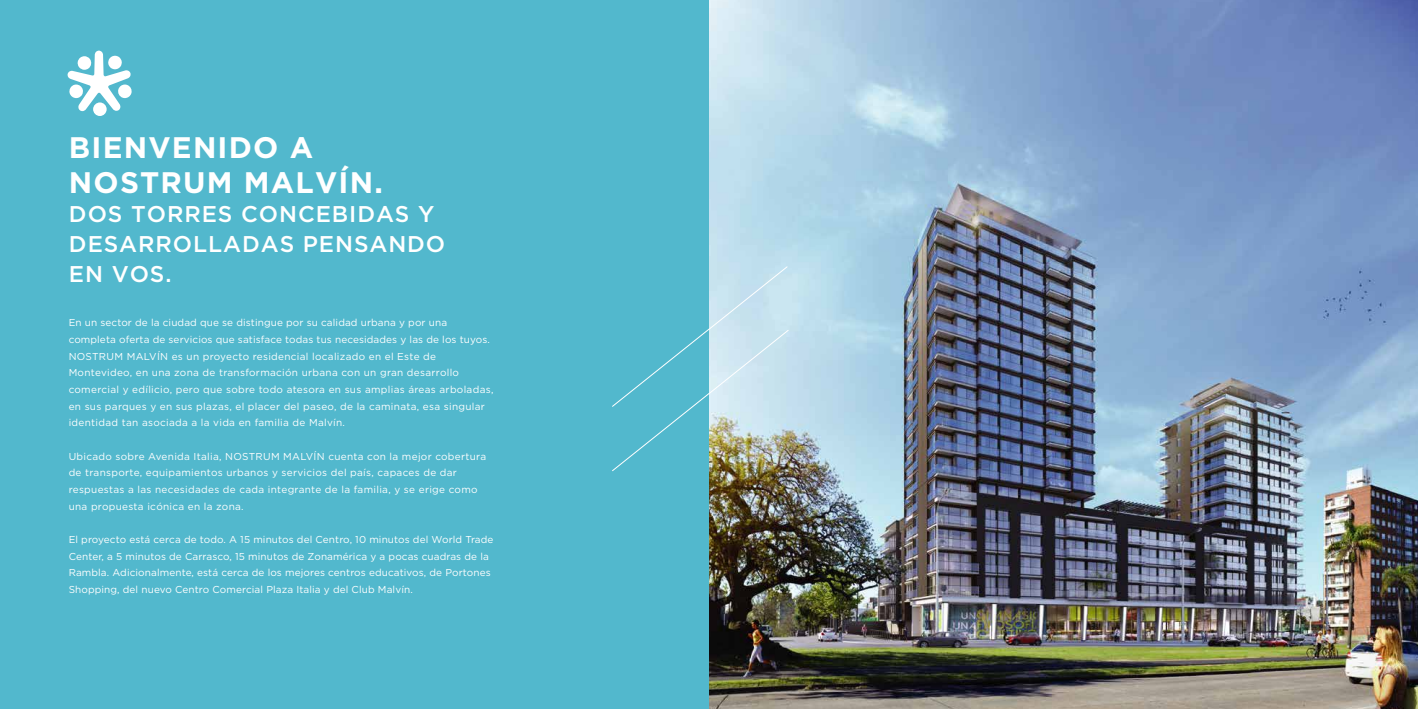
<style>
.page{position:relative;width:1418px;height:709px;background:#fff}
.page>*{position:absolute;margin:0;border:0;box-sizing:border-box;transform-origin:0 0}
.t1{font:700 29.7px/34.6px "Gotham";letter-spacing:.04em;color:#fff}
.t2{font:500 22.7px/29.7px "Gotham";letter-spacing:.04em;color:#fff}
.t3{font:10px/16.7px "Gotham";letter-spacing:.025em;color:#fff}
</style>
<div class="page">
<div style="left:0;top:0;width:709px;height:709px;background:#52b8cd"></div>
<svg style="left:93px;top:102px;width:14px;height:14px"></svg>
<svg style="left:67px;top:51px;width:65px;height:60px"></svg>
<img style="left:709px;top:0;width:708px;height:709px">
<svg style="left:612px;top:265px;width:177px;height:207px"></svg>
<h1 class="t1" style="left:69px;top:129px;width:315px">BIENVENIDO A<br>NOSTRUM MALVÍN.</h1>
<h2 class="t2" style="left:69px;top:199px;width:378px">DOS TORRES CONCEBIDAS Y<br>DESARROLLADAS PENSANDO<br>EN VOS.</h2>
<p class="t3" style="left:69px;top:314px;width:426px">En un sector de la ciudad que se distingue por su calidad urbana y por una completa oferta de servicios que satisface todas tus necesidades y las de los tuyos.<br>NOSTRUM MALVÍN es un proyecto residencial localizado en el Este de Montevideo, en una zona de transformación urbana con un gran desarrollo comercial y edílicio, pero que sobre todo atesora en sus amplias áreas arboladas, en sus parques y en sus plazas, el placer del paseo, de la caminata, esa singular identidad tan asociada a la vida en familia de Malvín.</p>
<p class="t3" style="left:69px;top:447px;width:419px">Ubicado sobre Avenida Italia, NOSTRUM MALVÍN cuenta con la mejor cobertura de transporte, equipamientos urbanos y servicios del país, capaces de dar respuestas a las necesidades de cada integrante de la familia, y se erige como una propuesta icónica en la zona.</p>
<p class="t3" style="left:69px;top:531px;width:426px">El proyecto está cerca de todo. A 15 minutos del Centro, 10 minutos del World Trade Center, a 5 minutos de Carrasco, 15 minutos de Zonamérica y a pocas cuadras de la Rambla. Adicionalmente, está cerca de los mejores centros educativos, de Portones Shopping, del nuevo Centro Comercial Plaza Italia y del Club Malvín.</p>
</div>
